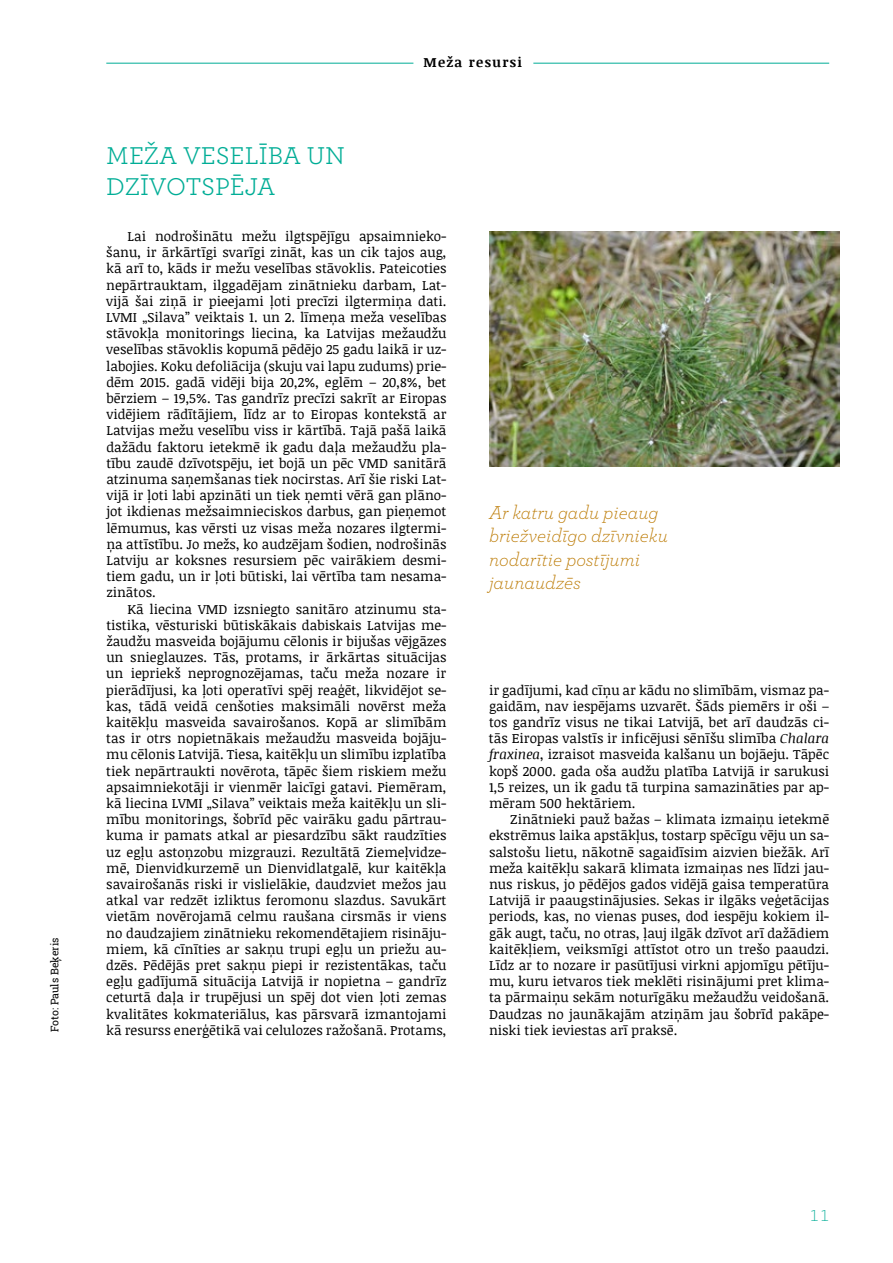
<style>
.page{position:relative;width:893px;height:1263px;background:#fff}
.page>*{position:absolute;margin:0;border:0;box-sizing:border-box;transform-origin:0 0}
.t1{font:25.5px/30.6px "Archer Pro";color:#00ad96}
.t2{font:italic 300 19.5px/23.4px "Archer Pro";color:#bb7900}
.t3{font:300 16.5px "Archer Pro";color:#00ad96}
.t4{font:13.5px/16.2px "Noticia Text";color:#000;text-align:justify}
.t5{font:700 13.5px "Noticia Text";letter-spacing:.1em;color:#000}
.t6{font:10.5px "Roboto Slab";color:#000}
.s1{font-style:italic}
</style>
<div class="page">
<hr style="left:106px;top:63px;width:723px;height:1px;background:#00ad96">
<div style="left:413px;top:53px;width:120px;height:18px;background:#fff"></div>
<img style="left:489px;top:232px;width:351px;height:235px">
<p class="t6" style="left:48px;top:1032px;width:96px;rotate:-90deg">Foto: Pauls Beķeris</p>
<p class="t5" style="left:423px;top:52px;width:100px">Meža resursi</p>
<h1 class="t1" style="left:106px;top:139px;width:240px">MEŽA VESELĪBA UN<br>DZĪVOTSPĒJA</h1>
<p class="t4" style="left:106px;top:228px;width:342px;text-indent:21px">Lai nodrošinātu mežu ilgtspējīgu apsaimnieko&shy;šanu, ir ārkārtīgi svarīgi zināt, kas un cik tajos aug, kā arī to, kāds ir mežu veselības stāvoklis. Pateicoties nepārtrauktam, ilggadējam zinātnieku darbam, Lat&shy;vijā šai ziņā ir pieejami ļoti precīzi ilgtermiņa dati.<br>LVMI „Silava” veiktais 1. un 2. līmeņa meža veselības stāvokļa monitorings liecina, ka Latvijas mežaudžu veselības stāvoklis kopumā pēdējo 25 gadu laikā ir uz&shy;labojies. Koku defoliācija (skuju vai lapu zudums) prie&shy;dēm 2015. gadā vidēji bija 20,2%, eglēm – 20,8%, bet bērziem – 19,5%. Tas gandrīz precīzi sakrīt ar Eiropas vidējiem rādītājiem, līdz ar to Eiropas kontekstā ar Latvijas mežu veselību viss ir kārtībā. Tajā pašā laikā dažādu faktoru ietekmē ik gadu daļa mežaudžu pla&shy;tību zaudē dzīvotspēju, iet bojā un pēc VMD sanitārā atzinuma saņemšanas tiek nocirstas. Arī šie riski Lat&shy;vijā ir ļoti labi apzināti un tiek ņemti vērā gan plāno&shy;jot ikdienas mežsaimnieciskos darbus, gan pieņemot lēmumus, kas vērsti uz visas meža nozares ilgtermi&shy;ņa attīstību. Jo mežs, ko audzējam šodien, nodrošinās Latviju ar koksnes resursiem pēc vairākiem desmi&shy;tiem gadu, un ir ļoti būtiski, lai vērtība tam nesama&shy;zinātos.</p>
<p class="t4" style="left:106px;top:600px;width:342px;text-indent:21px">Kā liecina VMD izsniegto sanitāro atzinumu sta&shy;tistika, vēsturiski būtiskākais dabiskais Latvijas me&shy;žaudžu masveida bojājumu cēlonis ir bijušas vējgāzes un snieglauzes. Tās, protams, ir ārkārtas situācijas un iepriekš neprognozējamas, taču meža nozare ir pierādījusi, ka ļoti operatīvi spēj reaģēt, likvidējot se&shy;kas, tādā veidā cenšoties maksimāli novērst meža kaitēkļu masveida savairošanos. Kopā ar slimībām tas ir otrs nopietnākais mežaudžu masveida bojāju&shy;mu cēlonis Latvijā. Tiesa, kaitēkļu un slimību izplatība tiek nepārtraukti novērota, tāpēc šiem riskiem mežu apsaimniekotāji ir vienmēr laicīgi gatavi. Piemēram, kā liecina LVMI „Silava” veiktais meža kaitēkļu un sli&shy;mību monitorings, šobrīd pēc vairāku gadu pārtrau&shy;kuma ir pamats atkal ar piesardzību sākt raudzīties uz egļu astoņzobu mizgrauzi. Rezultātā Ziemeļvidze&shy;mē, Dienvidkurzemē un Dienvidlatgalē, kur kaitēkļa savairošanās riski ir vislielākie, daudzviet mežos jau atkal var redzēt izliktus feromonu slazdus. Savukārt vietām novērojamā celmu raušana cirsmās ir viens no daudzajiem zinātnieku rekomendētajiem risināju&shy;miem, kā cīnīties ar sakņu trupi egļu un priežu au&shy;dzēs. Pēdējās pret sakņu piepi ir rezistentākas, taču egļu gadījumā situācija Latvijā ir nopietna – gandrīz ceturtā daļa ir trupējusi un spēj dot vien ļoti zemas kvalitātes kokmateriālus, kas pārsvarā izmantojami</p>
<p class="t4" style="left:106px;top:1021px;width:342px">kā resurss enerģētikā vai celulozes ražošanā. Protams,</p>
<h2 class="t2" style="left:489px;top:500px;width:180px">Ar katru gadu pieaug briežveidīgo dzīvnieku nodarītie postījumi jaunaudzēs</h2>
<p class="t4" style="left:489px;top:681px;width:342px">ir gadījumi, kad cīņu ar kādu no slimībām, vismaz pa&shy;gaidām, nav iespējams uzvarēt. Šāds piemērs ir oši – tos gandrīz visus ne tikai Latvijā, bet arī daudzās ci&shy;tās Eiropas valstīs ir inficējusi sēnīšu slimība <span class="s1">Chalara fraxinea</span>, izraisot masveida kalšanu un bojāeju. Tāpēc kopš 2000. gada oša audžu platība Latvijā ir sarukusi 1,5 reizes, un ik gadu tā turpina samazināties par ap&shy;mēram 500 hektāriem.</p>
<p class="t4" style="left:489px;top:811px;width:342px;text-indent:21px">Zinātnieki pauž bažas – klimata izmaiņu ietekmē ekstrēmus laika apstākļus, tostarp spēcīgu vēju un sa&shy;salstošu lietu, nākotnē sagaidīsim aizvien biežāk. Arī meža kaitēkļu sakarā klimata izmaiņas nes līdzi jau&shy;nus riskus, jo pēdējos gados vidējā gaisa temperatūra Latvijā ir paaugstinājusies. Sekas ir ilgāks veģetācijas periods, kas, no vienas puses, dod iespēju kokiem il&shy;gāk augt, taču, no otras, ļauj ilgāk dzīvot arī dažādiem kaitēkļiem, veiksmīgi attīstot otro un trešo paaudzi.<br>Līdz ar to nozare ir pasūtījusi virkni apjomīgu pētīju&shy;mu, kuru ietvaros tiek meklēti risinājumi pret klima&shy;ta pārmaiņu sekām noturīgāku mežaudžu veidošanā.<br>Daudzas no jaunākajām atziņām jau šobrīd pakāpe&shy;niski tiek ieviestas arī praksē.</p>
<p class="t3" style="left:810px;top:1204px;width:21px">11</p>
</div>
